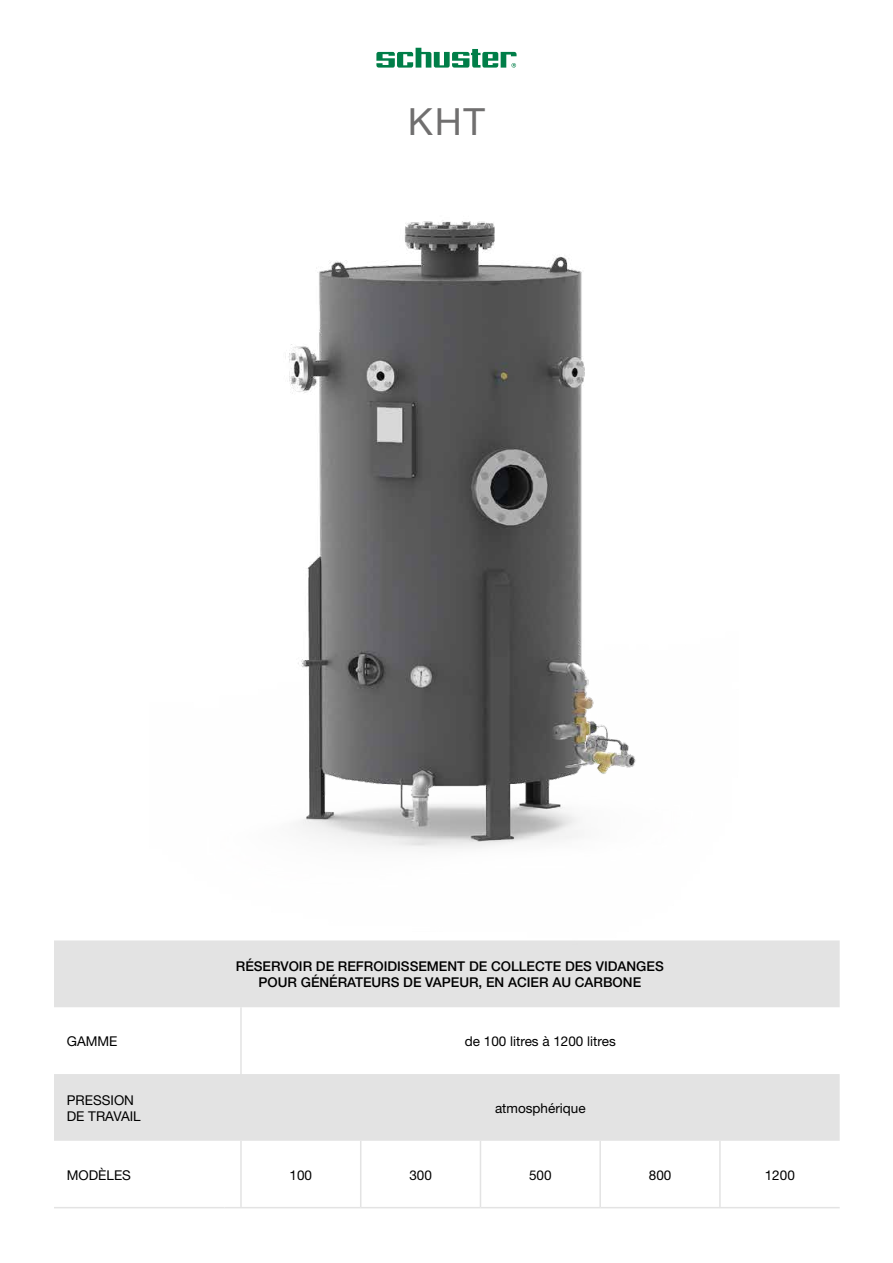
<style>
.page{position:relative;width:893px;height:1263px;background:#fff}
.page>*{position:absolute;margin:0;border:0;box-sizing:border-box;transform-origin:0 0}
.t1{font:37.5px "Helvetica Neue";color:#706f6f}
.t2{font:500 13.5px/16.2px "Helvetica Neue";color:#000;text-align:center}
.t3{font:13.5px/16.2px "Helvetica Neue";color:#000}
</style>
<div class="page">
<svg style="left:54px;top:940px;width:786px;height:201px;fill:#e3e3e3"></svg>
<hr style="left:240px;top:1141px;width:2px;height:66px;background:#e3e3e3">
<hr style="left:360px;top:1141px;width:1px;height:66px;background:#e3e3e3">
<hr style="left:480px;top:1141px;width:1px;height:66px;background:#e3e3e3">
<hr style="left:599px;top:1141px;width:2px;height:66px;background:#e3e3e3">
<hr style="left:719px;top:1141px;width:2px;height:66px;background:#e3e3e3">
<hr style="left:241px;top:1207px;width:120px;height:1px;background:#e3e3e3">
<hr style="left:361px;top:1207px;width:119px;height:1px;background:#e3e3e3">
<hr style="left:480px;top:1207px;width:120px;height:1px;background:#e3e3e3">
<hr style="left:600px;top:1207px;width:120px;height:1px;background:#e3e3e3">
<hr style="left:720px;top:1207px;width:120px;height:1px;background:#e3e3e3">
<hr style="left:54px;top:1207px;width:171px;height:1px;background:#e3e3e3">
<svg style="left:225px;top:1207px;width:16px;height:1px"></svg>
<hr style="left:240px;top:1007px;width:2px;height:67px;background:#e3e3e3">
<img style="left:149px;top:220px;width:590px;height:742px">
<svg style="left:376px;top:48px;width:141px;height:20px"></svg>
<h1 class="t1" style="left:408px;top:99px;width:79px">KHT</h1>
<p class="t2" style="left:236px;top:958px;width:429px">RÉSERVOIR DE REFROIDISSEMENT DE COLLECTE DES VIDANGES<br>POUR GÉNÉRATEURS DE VAPEUR, EN ACIER AU CARBONE</p>
<p class="t3" style="left:67px;top:1033px;width:52px">GAMME</p>
<p class="t3" style="left:465px;top:1033px;width:152px">de 100 litres à 1200 litres</p>
<p class="t3" style="left:67px;top:1091px;width:76px">PRESSION<br>DE TRAVAIL</p>
<p class="t3" style="left:495px;top:1100px;width:92px">atmosphérique</p>
<p class="t3" style="left:67px;top:1166px;width:66px">MODÈLES</p>
<p class="t3" style="left:290px;top:1166px;width:24px">100</p>
<p class="t3" style="left:409px;top:1166px;width:24px">300</p>
<p class="t3" style="left:529px;top:1166px;width:24px">500</p>
<p class="t3" style="left:649px;top:1166px;width:24px">800</p>
<p class="t3" style="left:765px;top:1166px;width:32px">1200</p>
</div>
